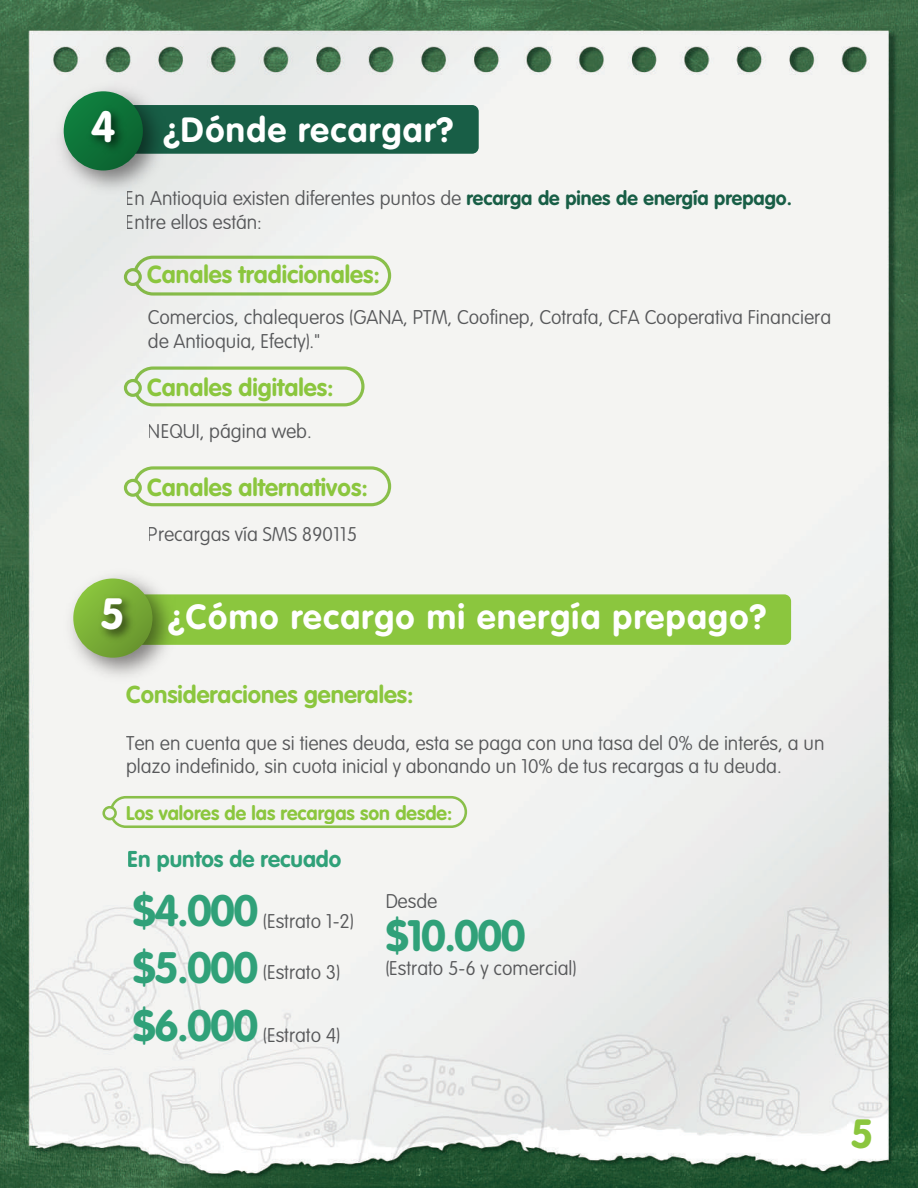
<style>
.page{position:relative;width:918px;height:1188px;background:#fff}
.page>*{position:absolute;margin:0;border:0;box-sizing:border-box;transform-origin:0 0}
.t1{font:700 43.35px "VAG Rounded Std";color:#30a179}
.t2{font:700 40.2px "VAG Rounded Std";color:#8bc63e}
.t3{font:700 34.5px "VAG Rounded Std";letter-spacing:.04em;color:#fff}
.t4{font:700 24.3px "VAG Rounded Std";color:#8bc63e}
.t5{font:700 24.15px "VAG Rounded Std";color:#8bc63e}
.t6{font:700 22.65px "VAG Rounded Std";color:#30a179}
.t7{font:100 19.5px/23.4px "VAG Rounded Std";color:#57585a}
.t8{font:700 19.5px "VAG Rounded Std";color:#8bc63e}
.s1{font-size:43.05px}
.s2{font-weight:700;color:#185e46}
.s3{font-weight:700;font-size:43.35px;color:#30a179}
</style>
<div class="page">
<img style="left:0;top:0;width:918px;height:1188px">
<div style="left:175px;top:105px;width:304px;height:49px;background:#185e46"></div>
<img style="left:48px;top:75px;width:127px;height:127px">
<svg style="left:64px;top:91px;width:79px;height:79px;background:#10763b"></svg>
<img style="left:83px;top:98px;width:49px;height:73px">
<div style="left:184px;top:594px;width:607px;height:51px;background:#8bc63e"></div>
<img style="left:57px;top:563px;width:127px;height:126px">
<svg style="left:73px;top:579px;width:79px;height:79px"></svg>
<img style="left:92px;top:585px;width:49px;height:74px">
<div style="left:135px;top:257px;width:255px;height:37px;background:#eff2f1;border-radius:18px"></div>
<div style="left:133px;top:256px;width:258px;height:40px;border:3px solid #90c84e;border-radius:18px"></div>
<svg style="left:125px;top:270px;width:15px;height:14px"></svg>
<div style="left:124px;top:268px;width:18px;height:18px;border:3px solid #90c84e;border-radius:50%"></div>
<div style="left:135px;top:368px;width:228px;height:37px;background:#f4f4f2;border-radius:18px"></div>
<div style="left:133px;top:367px;width:232px;height:39px;border:3px solid #90c84e;border-radius:18px"></div>
<svg style="left:125px;top:381px;width:15px;height:14px"></svg>
<div style="left:124px;top:379px;width:18px;height:18px;border:3px solid #90c84e;border-radius:50%"></div>
<div style="left:135px;top:468px;width:255px;height:37px;background:#f4f4f2;border-radius:18px"></div>
<div style="left:133px;top:466px;width:258px;height:40px;border:3px solid #90c84e;border-radius:18px"></div>
<svg style="left:125px;top:480px;width:15px;height:15px"></svg>
<div style="left:124px;top:479px;width:18px;height:18px;border:3px solid #90c84e;border-radius:50%"></div>
<div style="left:111px;top:797px;width:355px;height:30px;background:#f4f4f2;border-radius:15px"></div>
<div style="left:110px;top:796px;width:357px;height:32px;border:3px solid #90c84e;border-radius:15px"></div>
<div style="left:104px;top:807px;width:12px;height:12px;background:#f4f4f2;border-radius:50%"></div>
<div style="left:102px;top:806px;width:15px;height:14px;border:3px solid #90c84e;border-radius:50%"></div>
<h3 class="t3" style="left:91px;top:110px;width:364px"><span class="s1">4</span> ¿Dónde recargar?</h3>
<p class="t7" style="left:126px;top:187px;width:668px">En Antioquia existen diferentes puntos de <span class="s2">recarga de pines de energía prepago.<br></span>Entre ellos están:</p>
<p class="t4" style="left:147px;top:261px;width:234px">Canales tradicionales:</p>
<p class="t7" style="left:148px;top:306px;width:685px;line-height:24px">Comercios, chalequeros (GANA, PTM, Coofinep, Cotrafa, CFA Cooperativa Financiera de Antioquia, Efecty)."</p>
<p class="t4" style="left:147px;top:373px;width:188px">Canales digitales:</p>
<p class="t7" style="left:148px;top:420px;width:165px">NEQUI, página web.</p>
<p class="t4" style="left:147px;top:474px;width:222px">Canales alternativos:</p>
<p class="t7" style="left:148px;top:523px;width:211px">Precargas vía SMS 890115</p>
<h3 class="t3" style="left:100px;top:597px;width:668px"><span class="s1">5</span> ¿Cómo recargo mi energía prepago?</h3>
<p class="t5" style="left:126px;top:680px;width:289px">Consideraciones generales:</p>
<p class="t7" style="left:126px;top:732px;width:700px">Ten en cuenta que si tienes deuda, esta se paga con una tasa del 0% de interés, a un plazo indefinido, sin cuota inicial y abonando un 10% de tus recargas a tu deuda.</p>
<p class="t8" style="left:126px;top:801px;width:328px">Los valores de las recargas son desde:</p>
<p class="t6" style="left:128px;top:846px;width:215px">En puntos de recuado</p>
<p class="t7" style="left:132px;top:910px;width:223px"><span class="s3">$4.000</span> (Estrato 1-2)</p>
<p class="t7" style="left:132px;top:961px;width:209px"><span class="s3">$5.000</span> (Estrato 3)</p>
<p class="t7" style="left:132px;top:1024px;width:209px"><span class="s3">$6.000</span> (Estrato 4)</p>
<p class="t7" style="left:385px;top:890px;width:54px">Desde</p>
<h1 class="t1" style="left:385px;top:910px;width:142px">$10.000</h1>
<p class="t7" style="left:385px;top:957px;width:193px">(Estrato 5-6 y comercial)</p>
<h2 class="t2" style="left:850px;top:1110px;width:25px">5</h2>
</div>
